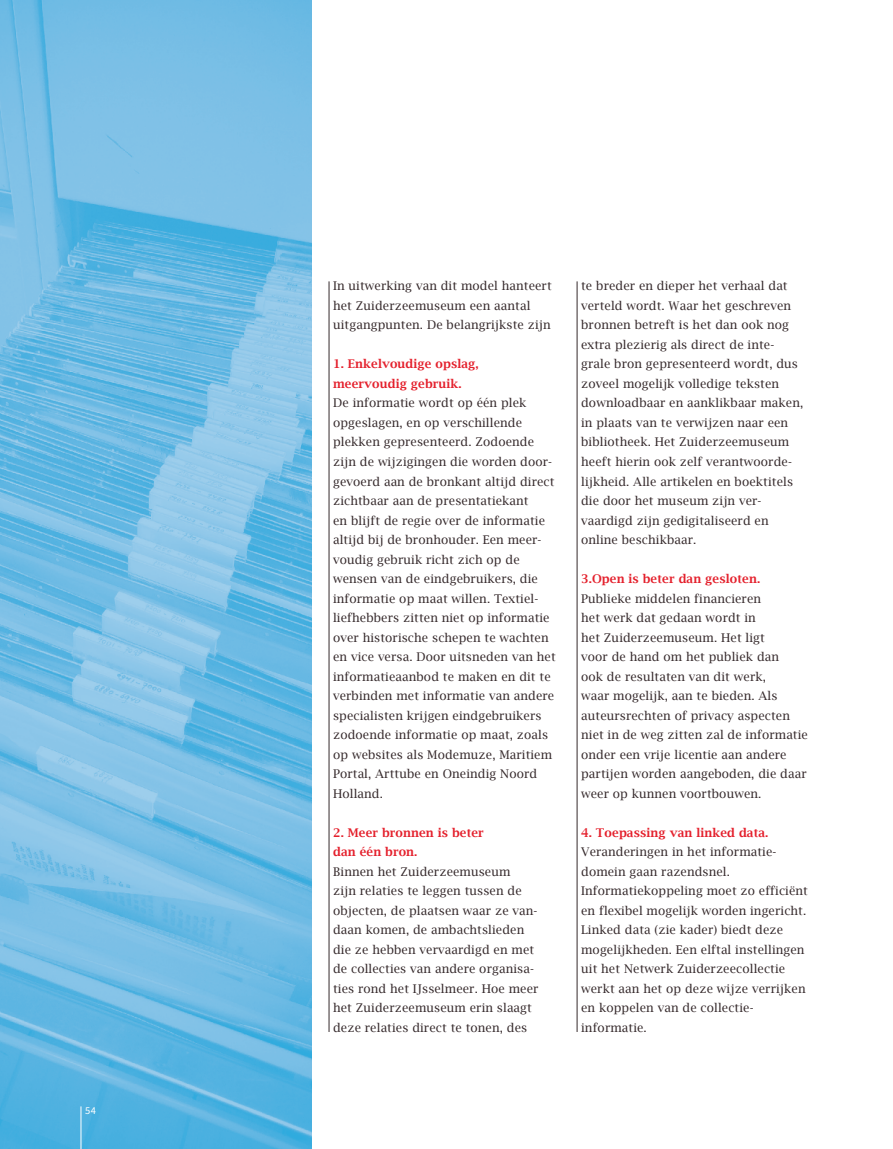
<style>
.page{position:relative;width:893px;height:1149px;background:#fff}
.page>*{position:absolute;margin:0;border:0;box-sizing:border-box;transform-origin:0 0}
.t1{font:12px/19.5px "Lucida Bright";letter-spacing:.01em;color:#35292b}
.t2{font:600 12px/19.5px "Lucida Bright";letter-spacing:.01em;color:#e4202c}
.t3{font:10.5px "Source Sans Pro";color:#fff}
</style>
<div class="page">
<img style="left:0;top:0;width:312px;height:1148px">
<hr style="left:577px;top:281px;width:1px;height:750px;background:#35292b">
<hr style="left:81px;top:1106px;width:1px;height:42px;background:#fff">
<hr style="left:329px;top:281px;width:1px;height:750px;background:#35292b">
<p class="t3" style="left:85px;top:1103px;width:12px">54</p>
<p class="t1" style="left:333px;top:276px;width:220px">In uitwerking van dit model hanteert het Zuiderzeemuseum een aantal uitgangpunten. De belangrijkste zijn</p>
<p class="t2" style="left:333px;top:354px;width:147px">1. Enkelvoudige opslag, meervoudig gebruik.</p>
<p class="t1" style="left:333px;top:393px;width:224px">De informatie wordt op één plek opgeslagen, en op verschillende plekken gepresenteerd. Zodoende zijn de wijzigingen die worden door&shy;gevoerd aan de bronkant altijd direct zichtbaar aan de presentatiekant<br>en blijft de regie over de informatie altijd bij de bronhouder. Een meer&shy;voudig gebruik richt zich op de wensen van de eindgebruikers, die informatie op maat willen. Textiel&shy;liefhebbers zitten niet op informatie over historische schepen te wachten en vice versa. Door uitsneden van het informatieaanbod te maken en dit te verbinden met informatie van andere specialisten krijgen eindgebruikers zodoende informatie op maat, zoals op websites als Modemuze, Maritiem Portal, Arttube en Oneindig Noord Holland.</p>
<p class="t2" style="left:333px;top:822px;width:152px">2. Meer bronnen is beter dan één bron.</p>
<p class="t1" style="left:333px;top:861px;width:207px">Binnen het Zuiderzeemuseum<br>zijn relaties te leggen tussen de objecten, de plaatsen waar ze van&shy;daan komen, de ambachtslieden die ze hebben vervaardigd en met de collecties van andere organisa&shy;ties rond het IJsselmeer. Hoe meer het Zuiderzeemuseum erin slaagt deze relaties direct te tonen, des</p>
<p class="t1" style="left:581px;top:276px;width:224px">te breder en dieper het verhaal dat verteld wordt. Waar het geschreven bronnen betreft is het dan ook nog extra plezierig als direct de inte&shy;grale bron gepresenteerd wordt, dus zoveel mogelijk volledige teksten downloadbaar en aanklikbaar maken, in plaats van te verwijzen naar een bibliotheek. Het Zuiderzeemuseum heeft hierin ook zelf verantwoorde&shy;lijkheid. Alle artikelen en boektitels die door het museum zijn ver&shy;vaardigd zijn gedigitaliseerd en online beschikbaar.</p>
<p class="t2" style="left:581px;top:569px;width:181px">3.Open is beter dan gesloten.</p>
<p class="t1" style="left:581px;top:588px;width:228px">Publieke middelen financieren<br>het werk dat gedaan wordt in<br>het Zuiderzeemuseum. Het ligt<br>voor de hand om het publiek dan<br>ook de resultaten van dit werk,<br>waar mogelijk, aan te bieden. Als auteursrechten of privacy aspecten niet in de weg zitten zal de informatie onder een vrije licentie aan andere partijen worden aangeboden, die daar weer op kunnen voortbouwen.</p>
<p class="t2" style="left:581px;top:822px;width:189px">4. Toepassing van linked data.</p>
<p class="t1" style="left:581px;top:842px;width:228px">Veranderingen in het informatie&shy;domein gaan razendsnel.<br>Informatiekoppeling moet zo efficiënt en flexibel mogelijk worden ingericht.<br>Linked data (zie kader) biedt deze mogelijkheden. Een elftal instellingen uit het Netwerk Zuiderzeecollectie werkt aan het op deze wijze verrijken en koppelen van de collectie-- informatie.</p>
</div>
